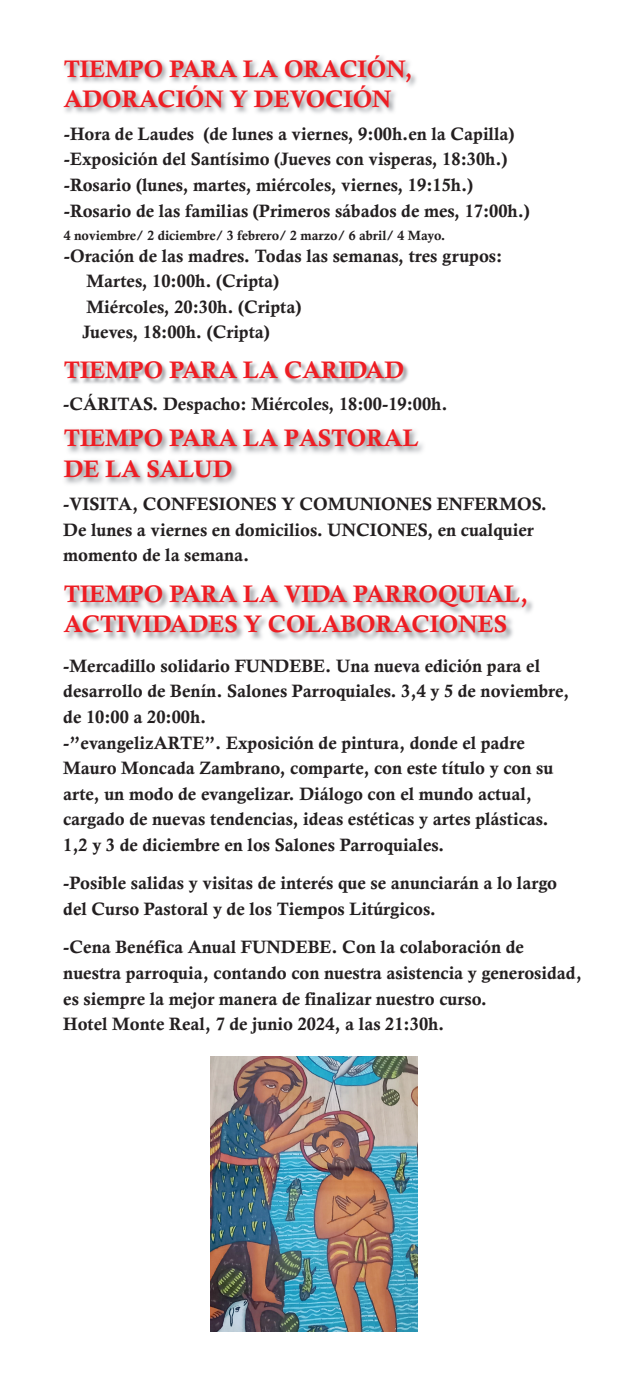
<style>
.page{position:relative;width:638px;height:1382px;background:#fff}
.page>*{position:absolute;margin:0;border:0;box-sizing:border-box;transform-origin:0 0}
.t1{font:24px/30.3px "Calis MT Bol";color:#ee1d23}
.t2{font:18px/25.6px "Calis MT Bol";color:#231f20}
.t3{font:13.5px "Calis MT Bol";color:#231f20}
</style>
<div class="page">
<img style="left:64px;top:56px;width:352px;height:58px">
<img style="left:66px;top:362px;width:343px;height:22px">
<img style="left:64px;top:429px;width:359px;height:56px">
<img style="left:65px;top:587px;width:468px;height:53px">
<img style="left:211px;top:1056px;width:206px;height:276px">
<h1 class="t1" style="left:64px;top:55px;width:350px">TIEMPO PARA LA ORACIÓN,<br>ADORACIÓN Y DEVOCIÓN</h1>
<p class="t2" style="left:64px;top:123px;width:468px">-Hora de Laudes (de lunes a viernes, 9:00h.en la Capilla) -Exposición del Santísimo (Jueves con visperas, 18:30h.) -Rosario (lunes, martes, miércoles, viernes, 19:15h.) -Rosario de las familias (Primeros sábados de mes, 17:00h.)</p>
<p class="t3" style="left:64px;top:230px;width:383px">4 noviembre/ 2 diciembre/ 3 febrero/ 2 marzo/ 6 abril/ 4 Mayo.</p>
<p class="t2" style="left:82px;top:244px;width:422px;text-indent:-18px">-Oración de las madres. Todas las semanas, tres grupos:<br>Martes, 10:00h. (Cripta)<br>Miércoles, 20:30h. (Cripta)<br>Jueves, 18:00h. (Cripta)</p>
<h1 class="t1" style="left:64px;top:357px;width:342px">TIEMPO PARA LA CARIDAD</h1>
<p class="t2" style="left:63px;top:393px;width:386px">-CÁRITAS. Despacho: Miércoles, 18:00-19:00h.</p>
<h1 class="t1" style="left:64px;top:425px;width:356px">TIEMPO PARA LA PASTORAL<br>DE LA SALUD</h1>
<p class="t2" style="left:63px;top:493px;width:485px">-VISITA, CONFESIONES Y COMUNIONES ENFERMOS.<br>De lunes a viernes en domicilios. UNCIONES, en cualquier momento de la semana.</p>
<h1 class="t1" style="left:64px;top:580px;width:466px">TIEMPO PARA LA VIDA PARROQUIAL,<br>ACTIVIDADES Y COLABORACIONES</h1>
<p class="t2" style="left:63px;top:654px;width:507px">-Mercadillo solidario FUNDEBE. Una nueva edición para el desarrollo de Benín. Salones Parroquiales. 3,4 y 5 de noviembre, de 10:00 a 20:00h.<br>-”evangelizARTE”. Exposición de pintura, donde el padre Mauro Moncada Zambrano, comparte, con este título y con su arte, un modo de evangelizar. Diálogo con el mundo actual, cargado de nuevas tendencias, ideas estéticas y artes plásticas.<br>1,2 y 3 de diciembre en los Salones Parroquiales.</p>
<p class="t2" style="left:63px;top:872px;width:495px">-Posible salidas y visitas de interés que se anunciarán a lo largo del Curso Pastoral y de los Tiempos Litúrgicos.</p>
<p class="t2" style="left:63px;top:936px;width:520px">-Cena Benéfica Anual FUNDEBE. Con la colaboración de nuestra parroquia, contando con nuestra asistencia y generosidad, es siempre la mejor manera de finalizar nuestro curso.<br>Hotel Monte Real, 7 de junio 2024, a las 21:30h.</p>
</div>
